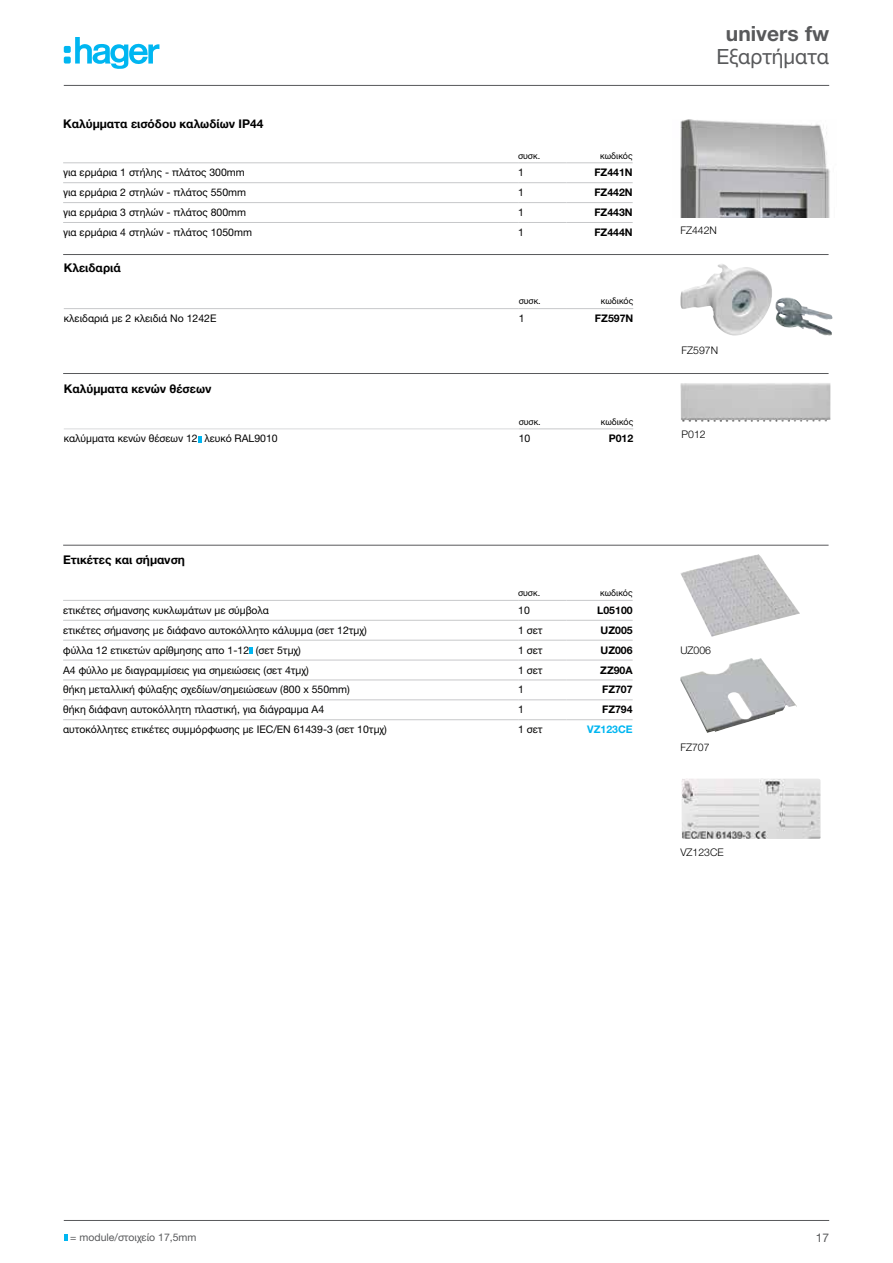
<style>
.page{position:relative;width:893px;height:1263px;background:#fff}
.page>*{position:absolute;margin:0;border:0;box-sizing:border-box;transform-origin:0 0}
.t1{font:21px "Helvetica Neue LTW1 G";color:#58595b}
.t2{font:700 21px "Helvetica Neue LTW1 G";color:#58595b}
.t3{font:700 12px "Helvetica Neue LTW1 G";color:#000}
.t4{font:12px "Helvetica Neue LTW1 G";color:#58595b}
.t5{font:10.5px "Helvetica Neue LTW1 G";color:#000}
.t6{font:700 10.5px "Helvetica Neue LTW1 G";color:#000}
.t7{font:300 10.5px "Helvetica Neue LTW1 G";color:#000}
.t8{font:10.5px "Helvetica Neue LTW1 G";color:#58595b}
.t9{font:700 10.5px "Helvetica Neue LTW1 G";color:#00b6f1}
.t10{font:9px "Helvetica Neue LTW1 G";color:#000}
</style>
<div class="page">
<hr style="left:63px;top:254px;width:766px;height:1px;background:#58595b">
<hr style="left:63px;top:373px;width:766px;height:1px;background:#58595b">
<hr style="left:63px;top:545px;width:766px;height:1px;background:#58595b">
<img style="left:680px;top:264px;width:115px;height:72px">
<img style="left:680px;top:383px;width:150px;height:39px">
<hr style="left:567px;top:308px;width:66px;height:1px;background:#c7c8ca">
<hr style="left:64px;top:308px;width:455px;height:1px;background:#c7c8ca">
<hr style="left:519px;top:308px;width:48px;height:1px;background:#c7c8ca">
<hr style="left:64px;top:429px;width:455px;height:1px;background:#d9dadc">
<hr style="left:519px;top:429px;width:48px;height:1px;background:#c7c8ca">
<hr style="left:567px;top:429px;width:66px;height:1px;background:#c7c8ca">
<svg style="left:198px;top:436px;width:3px;height:6px"></svg>
<hr style="left:63px;top:163px;width:455px;height:1px;background:#c7c8ca">
<hr style="left:518px;top:163px;width:48px;height:1px;background:#c7c8ca">
<hr style="left:566px;top:163px;width:67px;height:1px;background:#c7c8ca">
<hr style="left:63px;top:182px;width:455px;height:1px;background:#c7c8ca">
<hr style="left:518px;top:182px;width:48px;height:1px;background:#c7c8ca">
<hr style="left:566px;top:182px;width:67px;height:1px;background:#c7c8ca">
<hr style="left:63px;top:202px;width:455px;height:1px;background:#c7c8ca">
<hr style="left:518px;top:202px;width:48px;height:1px;background:#c7c8ca">
<hr style="left:566px;top:202px;width:67px;height:1px;background:#c7c8ca">
<hr style="left:63px;top:222px;width:455px;height:1px;background:#c7c8ca">
<hr style="left:518px;top:222px;width:48px;height:1px;background:#c7c8ca">
<hr style="left:566px;top:222px;width:67px;height:1px;background:#c7c8ca">
<hr style="left:566px;top:700px;width:67px;height:1px;background:#c7c8ca">
<hr style="left:63px;top:600px;width:455px;height:1px;background:#c7c8ca">
<hr style="left:518px;top:600px;width:48px;height:1px;background:#c7c8ca">
<hr style="left:566px;top:600px;width:67px;height:1px;background:#c7c8ca">
<hr style="left:63px;top:620px;width:455px;height:1px;background:#c7c8ca">
<hr style="left:518px;top:620px;width:48px;height:1px;background:#c7c8ca">
<hr style="left:566px;top:620px;width:67px;height:1px;background:#c7c8ca">
<hr style="left:63px;top:640px;width:455px;height:1px;background:#c7c8ca">
<hr style="left:518px;top:640px;width:48px;height:1px;background:#c7c8ca">
<hr style="left:566px;top:640px;width:67px;height:1px;background:#c7c8ca">
<hr style="left:63px;top:660px;width:455px;height:1px;background:#c7c8ca">
<hr style="left:518px;top:660px;width:48px;height:1px;background:#c7c8ca">
<hr style="left:566px;top:660px;width:67px;height:1px;background:#c7c8ca">
<hr style="left:63px;top:680px;width:455px;height:1px;background:#c7c8ca">
<hr style="left:518px;top:680px;width:48px;height:1px;background:#c7c8ca">
<hr style="left:566px;top:680px;width:67px;height:1px;background:#c7c8ca">
<hr style="left:63px;top:700px;width:455px;height:1px;background:#c7c8ca">
<hr style="left:518px;top:700px;width:48px;height:1px;background:#c7c8ca">
<hr style="left:63px;top:719px;width:455px;height:1px;background:#c7c8ca">
<hr style="left:518px;top:719px;width:48px;height:1px;background:#c7c8ca">
<hr style="left:566px;top:719px;width:67px;height:1px;background:#c7c8ca">
<svg style="left:249px;top:647px;width:4px;height:7px"></svg>
<img style="left:680px;top:119px;width:150px;height:98px">
<img style="left:680px;top:554px;width:120px;height:83px">
<img style="left:680px;top:658px;width:117px;height:75px">
<img style="left:682px;top:779px;width:138px;height:60px">
<hr style="left:64px;top:1220px;width:765px;height:1px;background:#58595b">
<hr style="left:64px;top:85px;width:765px;height:1px;background:#58595b">
<svg style="left:64px;top:37px;width:95px;height:32px"></svg>
<svg style="left:64px;top:1234px;width:3px;height:7px"></svg>
<p class="t3" style="left:63px;top:116px;width:202px">Καλύμματα εισόδου καλωδίων IP44</p>
<p class="t10" style="left:518px;top:150px;width:24px">συσκ.</p>
<p class="t10" style="left:600px;top:150px;width:34px">κωδικός</p>
<p class="t5" style="left:63px;top:166px;width:183px">για ερμάρια 1 στήλης - πλάτος 300mm</p>
<p class="t5" style="left:518px;top:166px;width:7px">1</p>
<p class="t6" style="left:594px;top:166px;width:40px">FZ441N</p>
<p class="t5" style="left:63px;top:186px;width:185px">για ερμάρια 2 στηλών - πλάτος 550mm</p>
<p class="t5" style="left:518px;top:186px;width:7px">1</p>
<p class="t6" style="left:594px;top:186px;width:40px">FZ442N</p>
<p class="t5" style="left:63px;top:206px;width:185px">για ερμάρια 3 στηλών - πλάτος 800mm</p>
<p class="t5" style="left:518px;top:206px;width:7px">1</p>
<p class="t6" style="left:594px;top:206px;width:40px">FZ443N</p>
<p class="t5" style="left:63px;top:226px;width:190px">για ερμάρια 4 στηλών - πλάτος 1050mm</p>
<p class="t5" style="left:518px;top:226px;width:7px">1</p>
<p class="t6" style="left:594px;top:226px;width:40px">FZ444N</p>
<p class="t3" style="left:64px;top:260px;width:59px">Κλειδαριά</p>
<p class="t10" style="left:519px;top:296px;width:24px">συσκ.</p>
<p class="t10" style="left:601px;top:296px;width:34px">κωδικός</p>
<p class="t5" style="left:64px;top:312px;width:154px">κλειδαριά με 2 κλειδιά No 1242E</p>
<p class="t5" style="left:519px;top:312px;width:7px">1</p>
<p class="t6" style="left:595px;top:312px;width:40px">FZ597N</p>
<p class="t3" style="left:64px;top:382px;width:149px">Καλύμματα κενών θέσεων</p>
<p class="t10" style="left:519px;top:416px;width:24px">συσκ.</p>
<p class="t10" style="left:601px;top:416px;width:34px">κωδικός</p>
<p class="t5" style="left:64px;top:432px;width:216px">καλύμματα κενών θέσεων 12 λευκό RAL9010</p>
<p class="t5" style="left:519px;top:432px;width:13px">10</p>
<p class="t6" style="left:609px;top:432px;width:26px">P012</p>
<p class="t3" style="left:63px;top:553px;width:123px">Ετικέτες και σήμανση</p>
<p class="t10" style="left:518px;top:587px;width:24px">συσκ.</p>
<p class="t10" style="left:600px;top:587px;width:34px">κωδικός</p>
<p class="t5" style="left:63px;top:604px;width:207px">ετικέτες σήμανσης κυκλωμάτων με σύμβολα</p>
<p class="t5" style="left:518px;top:604px;width:13px">10</p>
<p class="t6" style="left:597px;top:604px;width:37px">L05100</p>
<p class="t5" style="left:63px;top:623px;width:305px">ετικέτες σήμανσης με διάφανο αυτοκόλλητο κάλυμμα (σετ 12τμχ)</p>
<p class="t5" style="left:518px;top:623px;width:26px">1 σετ</p>
<p class="t6" style="left:601px;top:623px;width:34px">UZ005</p>
<p class="t5" style="left:63px;top:643px;width:239px">φύλλα 12 ετικετών αρίθμησης απο 1-12 (σετ 5τμχ)</p>
<p class="t5" style="left:518px;top:643px;width:26px">1 σετ</p>
<p class="t6" style="left:601px;top:643px;width:34px">UZ006</p>
<p class="t5" style="left:63px;top:663px;width:247px">Α4 φύλλο με διαγραμμίσεις για σημειώσεις (σετ 4τμχ)</p>
<p class="t5" style="left:518px;top:663px;width:26px">1 σετ</p>
<p class="t6" style="left:600px;top:663px;width:34px">ZZ90A</p>
<p class="t5" style="left:63px;top:683px;width:288px">θήκη μεταλλική φύλαξης σχεδίων/σημειώσεων (800 x 550mm)</p>
<p class="t5" style="left:518px;top:683px;width:7px">1</p>
<p class="t6" style="left:602px;top:683px;width:32px">FZ707</p>
<p class="t5" style="left:63px;top:703px;width:263px">θήκη διάφανη αυτοκόλλητη πλαστική, για διάγραμμα A4</p>
<p class="t5" style="left:518px;top:703px;width:7px">1</p>
<p class="t6" style="left:602px;top:703px;width:32px">FZ794</p>
<p class="t5" style="left:63px;top:723px;width:325px">αυτοκόλλητες ετικέτες συμμόρφωσης με IEC/EN 61439-3 (σετ 10τμχ)</p>
<p class="t5" style="left:518px;top:723px;width:26px">1 σετ</p>
<p class="t9" style="left:587px;top:723px;width:47px">VZ123CE</p>
<h1 class="t2" style="left:726px;top:21px;width:105px">univers fw</h1>
<h1 class="t1" style="left:716px;top:43px;width:114px">Εξαρτήματα</h1>
<p class="t7" style="left:680px;top:223px;width:38px">FZ442N</p>
<p class="t7" style="left:682px;top:344px;width:38px">FZ597N</p>
<p class="t7" style="left:682px;top:428px;width:26px">P012</p>
<p class="t7" style="left:680px;top:644px;width:32px">UZ006</p>
<p class="t7" style="left:680px;top:741px;width:31px">FZ707</p>
<p class="t7" style="left:680px;top:846px;width:45px">VZ123CE</p>
<p class="t8" style="left:70px;top:1230px;width:128px">= module/στοιχείο 17,5mm</p>
<p class="t4" style="left:816px;top:1230px;width:15px">17</p>
</div>
